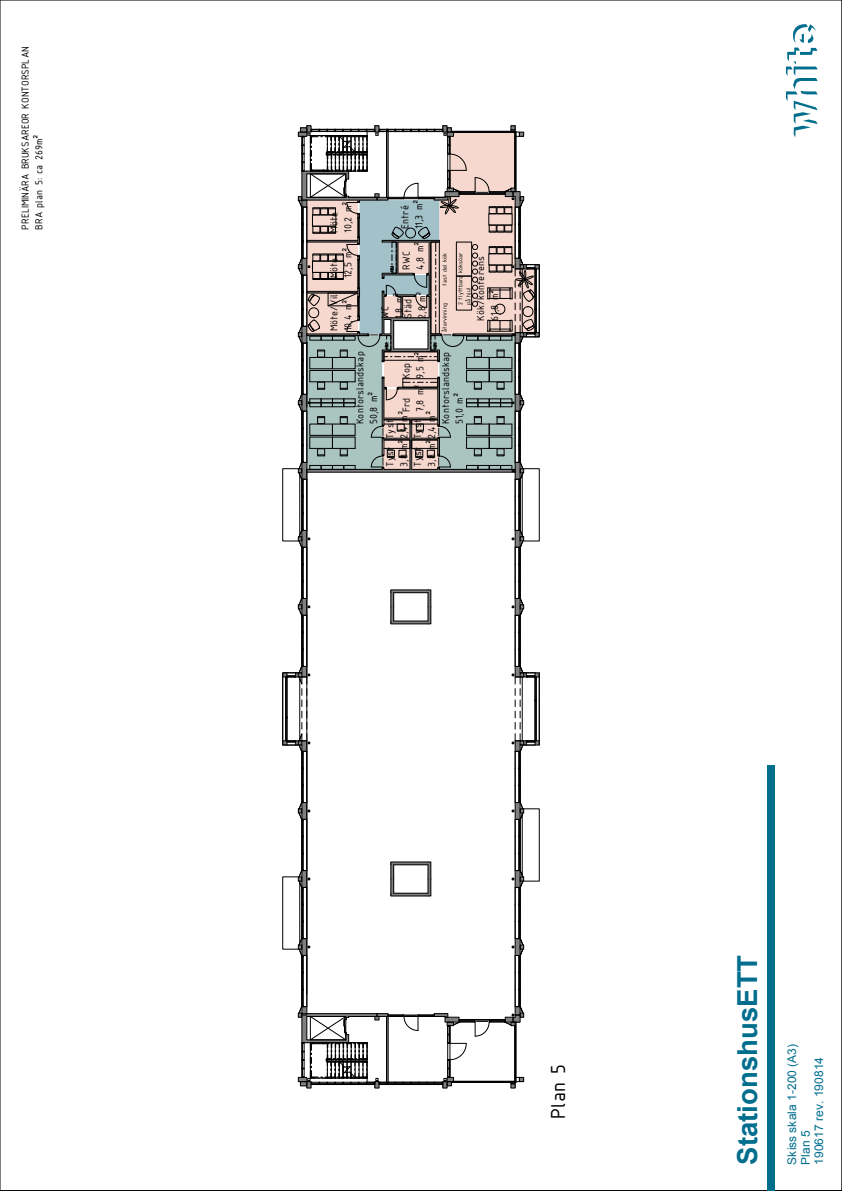
<style>
.page{position:relative;width:842px;height:1191px;background:#fff}
.page>*{position:absolute;margin:0;border:0;box-sizing:border-box;transform-origin:0 0}
.t1{font:700 27.6px "Arial";color:#016e8e}
.t2{font:21.9px "ISOCPEUR";color:#000}
.t3{font:12px/13.5px "Arial";letter-spacing:.005em;color:#016e8e}
.t4{font:11.1px/13.9px "ISOCPEUR";letter-spacing:.005em;color:#000}
.t5{font:6.6px/8.3px "ISOCPEUR";letter-spacing:.005em;color:#000}
.t6{font:6.5px "ISOCPEUR";letter-spacing:.005em;color:#000}
</style>
<div class="page">
<svg style="left:282px;top:125px;width:258px;height:963px"></svg>
<svg style="left:793px;top:24px;width:23px;height:19px"></svg>
<hr style="left:0;top:1190px;width:842px;height:1px;background:#000">
<hr style="left:0;top:0;width:1px;height:1191px;background:#000">
<hr style="left:0;top:0;width:842px;height:1px;background:#000">
<hr style="left:841px;top:0;width:1px;height:1191px;background:#000">
<div style="left:767px;top:765px;width:7px;height:426px;background:#016e8e"></div>
<p class="t4" style="left:18px;top:230px;width:185px;rotate:-90deg">PRELIMINÄRA BRUKSAREOR KONTORSPLAN<br>BRA plan 5: ca 269m²</p>
<p class="t4" style="left:327px;top:233px;width:33px;rotate:-90deg">Möte<br>10,2 m²</p>
<p class="t4" style="left:398px;top:229px;width:31px;rotate:-90deg">Entré<br>11,3 m²</p>
<p class="t4" style="left:327px;top:278px;width:33px;rotate:-90deg">Möte<br>12,5 m²</p>
<p class="t4" style="left:327px;top:331px;width:39px;rotate:-90deg">Möte/Vil<br>10,4 m²</p>
<p class="t4" style="left:399px;top:270px;width:30px;rotate:-90deg">RWC<br>4,8 m²</p>
<p class="t4" style="left:401px;top:319px;width:29px;rotate:-90deg">Städ<br>2,8 m²</p>
<p class="t4" style="left:378px;top:319px;width:27px;rotate:-90deg">WC<br>1,8 m²</p>
<p class="t6" style="left:440px;top:286px;width:35px;rotate:-90deg">fast del kök</p>
<p class="t6" style="left:440px;top:332px;width:30px;rotate:-90deg">återvinning</p>
<p class="t5" style="left:456px;top:305px;width:54px;rotate:-90deg">2 flyttbara köksöar på hjul</p>
<p class="t4" style="left:473px;top:321px;width:66px;rotate:-90deg">Kök/konferens<br>61,8 m²</p>
<p class="t4" style="left:399px;top:379px;width:29px;rotate:-90deg">Kop<br>9,5 m²</p>
<p class="t4" style="left:353px;top:424px;width:74px;rotate:-90deg">Kontorslandskap<br>50,8 m²</p>
<p class="t4" style="left:438px;top:424px;width:74px;rotate:-90deg">Kontorslandskap<br>51,0 m²</p>
<p class="t4" style="left:399px;top:412px;width:29px;rotate:-90deg">Frd<br>7,8 m²</p>
<p class="t4" style="left:383px;top:467px;width:57px;rotate:-90deg">Tyst<br>3,8 m²2,4 m²</p>
<p class="t4" style="left:383px;top:439px;width:22px;rotate:-90deg">Tyst</p>
<p class="t4" style="left:410px;top:467px;width:57px;rotate:-90deg">Tyst<br>3,8 m²2,4 m²</p>
<p class="t4" style="left:410px;top:439px;width:22px;rotate:-90deg">Tyst</p>
<h2 class="t2" style="left:544px;top:1119px;width:57px;rotate:-90deg">Plan 5</h2>
<h1 class="t1" style="left:729px;top:1165px;width:211px;rotate:-90deg">StationshusETT</h1>
<p class="t3" style="left:785px;top:1165px;width:122px;rotate:-90deg">Skiss skala 1-200 (A3)<br>Plan 5<br>190617 rev. 190814</p>
</div>
